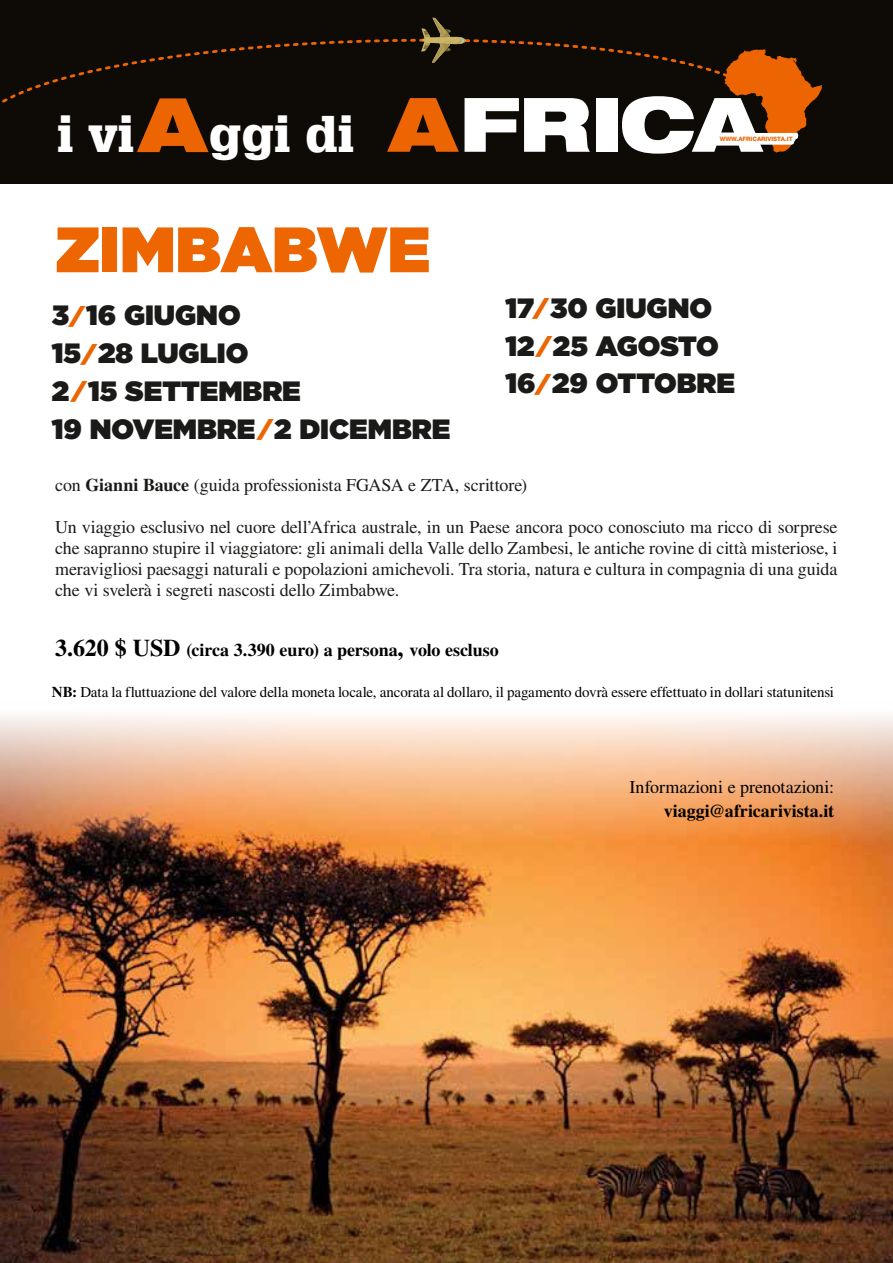
<style>
.page{position:relative;width:893px;height:1263px;background:#fff}
.page>*{position:absolute;margin:0;border:0;box-sizing:border-box;transform-origin:0 0}
.t1{font:900 expanded 75.15px "Helvetica Neue LT Std";letter-spacing:-.01em;color:#fff}
.t2{font:900 expanded 75.15px "Helvetica Neue LT Std";color:#ec6502}
.t3{font:900 64.05px "Gotham";color:#ed6602}
.t4{font:900 48.75px "Glypha";color:#fff}
.t5{font:900 27.9px/37.8px "Gotham";color:#1a1a18}
.t6{font:18px/21px "Times LT Std";letter-spacing:-.005em;color:#1a1a18;text-align:justify}
.t7{font:700 18px "Times LT Std";color:#000}
.t8{font:18px "Times LT Std";color:#000}
.t9{font:15px "Times LT Std";letter-spacing:-.01em;color:#000}
.t10{font:800 6px "Helvetica Neue LT Std";color:#ec6502}
.s1{color:#ec6502}
.s2{font-size:22.65px;color:#ec6502}
.s3{font-weight:700}
.s4{font-size:24px}
</style>
<div class="page">
<img style="left:0;top:716px;width:893px;height:547px">
<div style="left:0;top:0;width:893px;height:183px;background:#0e0a06"></div>
<svg style="left:724px;top:49px;width:98px;height:104px"></svg>
<svg style="left:2px;top:38px;width:745px;height:77px"></svg>
<svg style="left:421px;top:17px;width:45px;height:46px"></svg>
<h1 class="t2" style="left:139px;top:76px;width:68px">A</h1>
<h1 class="t1" style="left:390px;top:76px;width:373px"><span class="s1">A</span>FRICA</h1>
<h3 class="t4" style="left:57px;top:105px;width:79px">i vi</h3>
<h3 class="t4" style="left:209px;top:105px;width:146px">ggi di</h3>
<p class="t10" style="left:720px;top:135px;width:74px">WWW.AFRICARIVISTA.IT</p>
<h2 class="t3" style="left:56px;top:204px;width:376px">ZIMBABWE</h2>
<h3 class="t5" style="left:52px;top:296px;width:400px">3<span class="s2">/</span>16 GIUGNO<br>15<span class="s2">/</span>28 LUGLIO<br>2<span class="s2">/</span>15 SETTEMBRE<br>19 NOVEMBRE<span class="s2">/</span>2 DICEMBRE</h3>
<h3 class="t5" style="left:505px;top:289px;width:231px">17<span class="s2">/</span>30 GIUGNO<br>12<span class="s2">/</span>25 AGOSTO<br>16<span class="s2">/</span>29 OTTOBRE</h3>
<p class="t6" style="left:55px;top:474px;width:473px">con <span class="s3">Gianni Bauce</span> (guida professionista FGASA e ZTA, scrittore)</p>
<p class="t6" style="left:55px;top:516px;width:784px">Un viaggio esclusivo nel cuore dell’Africa australe, in un Paese ancora poco conosciuto ma ricco di sorprese che sapranno stupire il viaggiatore: gli animali della Valle dello Zambesi, le antiche rovine di città misteriose, i meravigliosi paesaggi naturali e popolazioni amichevoli. Tra storia, natura e cultura in compagnia di una guida che vi svelerà i segreti nascosti dello Zimbabwe.</p>
<p class="t7" style="left:55px;top:639px;width:445px"><span class="s4">3.620 USD</span> (circa 3.390 euro) a persona<span class="s4">,</span> volo escluso</p>
<p class="t9" style="left:52px;top:683px;width:784px"><span class="s3">NB:</span> Data la fluttuazione del valore della moneta locale, ancorata al dollaro, il pagamento dovrà essere effettuato in dollari statunitensi</p>
<p class="t8" style="left:629px;top:777px;width:206px">Informazioni e prenotazioni:</p>
<p class="t7" style="left:664px;top:800px;width:172px">viaggi@africarivista.it</p>
</div>
